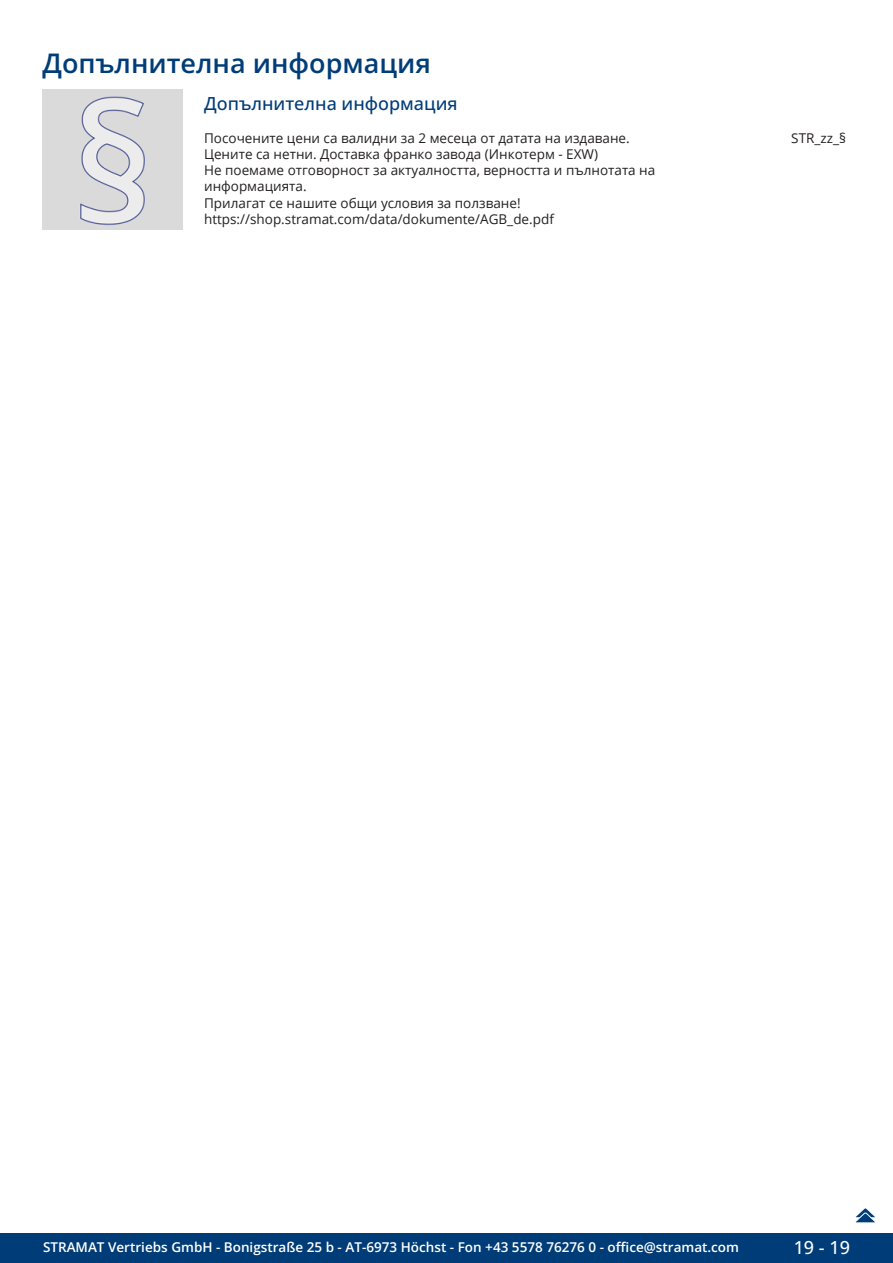
<style>
.page{position:relative;width:893px;height:1263px;background:#fff}
.page>*{position:absolute;margin:0;border:0;box-sizing:border-box;transform-origin:0 0}
.GruppeName{font:600 27px "Open Sans";color:#003d78}
.ArtikelName{font:500 18px "Open Sans";color:#003d78}
.t1{font:500 18px "Open Sans";color:#fff}
.Beschreibung{font:13.5px/16.2px "Open Sans";color:#231f20}
.t2{font:600 13.5px "Open Sans";color:#fff}
.ArtikelNummer{font:13.5px "Open Sans";color:#231f20}
</style>
<div class="page">
<div style="left:0;top:1233px;width:893px;height:30px;background:#003d78"></div>
<img style="left:43px;top:89px;width:140px;height:141px">
<svg style="left:855px;top:1208px;width:21px;height:15px"></svg>
<p class="GruppeName" style="left:43px;top:44px;width:390px">Допълнителна информация</p>
<p class="ArtikelName" style="left:204px;top:91px;width:255px">Допълнителна информация</p>
<p class="Beschreibung" style="left:204px;top:129px;width:453px">Посочените цени са валидни за 2 месеца от датата на издаване.<br>Цените са нетни. Доставка франко завода (Инкотерм - EXW)<br>Не поемаме отговорност за актуалността, верността и пълнотата на информацията.<br>Прилагат се нашите общи условия за ползване! https://shop.stramat.com/data/dokumente/AGB_de.pdf</p>
<p class="ArtikelNummer" style="left:791px;top:128px;width:56px">STR_zz_§</p>
<p class="t2" style="left:43px;top:1238px;width:698px">STRAMAT Vertriebs GmbH - Bonigstraße 25 b - AT-6973 Höchst - Fon +43 5578 76276 0 - office@stramat.com</p>
<h2 class="t1" style="left:794px;top:1234px;width:58px">19 - 19</h2>
</div>
